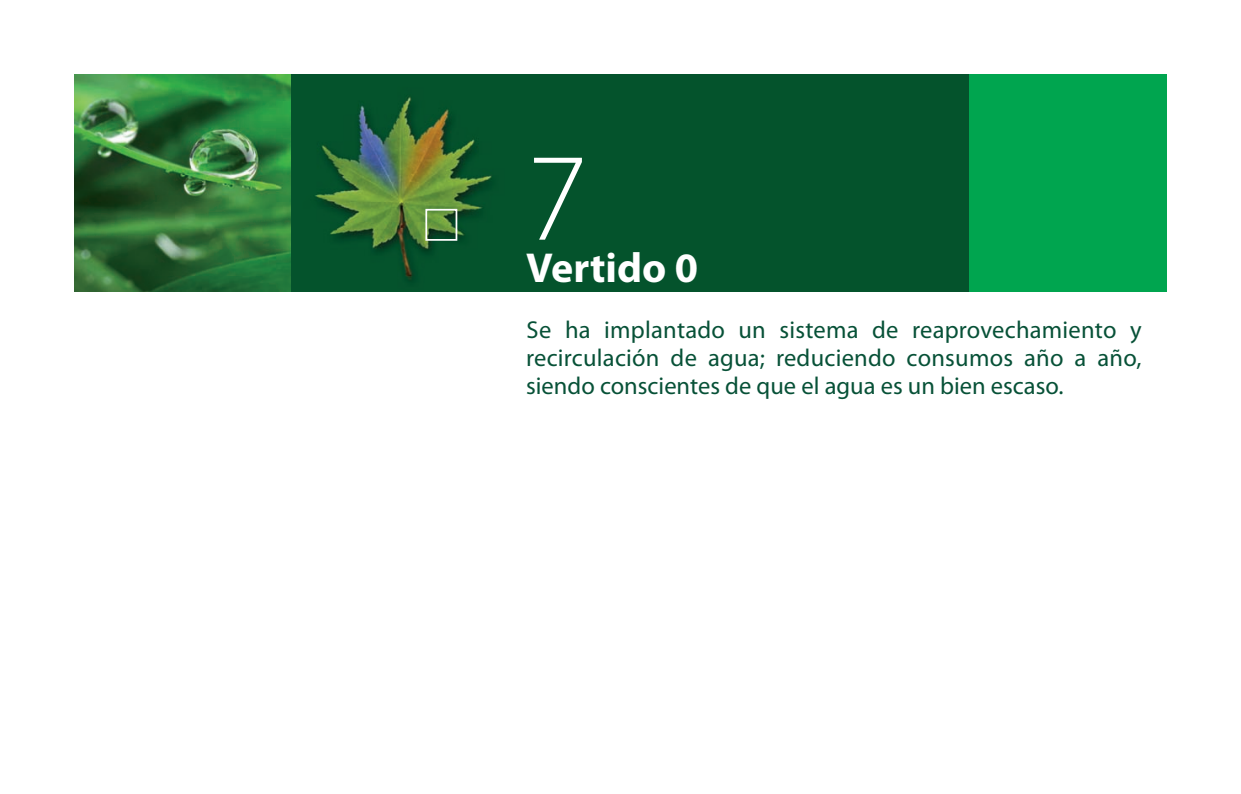
<style>
.page{position:relative;width:1241px;height:794px;background:#fff}
.page>*{position:absolute;margin:0;border:0;box-sizing:border-box;transform-origin:0 0}
.t1{font:300 126px "Myriad Pro";color:#fff}
.t2{font:700 42px "Myriad Pro";color:#fff}
.t3{font:24.5px/28px "Myriad Pro";color:#075137;text-align:justify}
</style>
<div class="page">
<img style="left:74px;top:74px;width:895px;height:217px">
<div style="left:969px;top:74px;width:197px;height:217px;background:#00a54f"></div>
<div style="left:425px;top:209px;width:32px;height:32px;border:2px solid #fff"></div>
<p class="t1" style="left:526px;top:150px;width:63px">7</p>
<p class="t2" style="left:526px;top:252px;width:173px">Vertido 0</p>
<p class="t3" style="left:526px;top:317px;width:617px">Se ha implantado un sistema de reaprovechamiento y recirculación de agua; reduciendo consumos año a año, siendo conscientes de que el agua es un bien escaso.</p>
</div>
